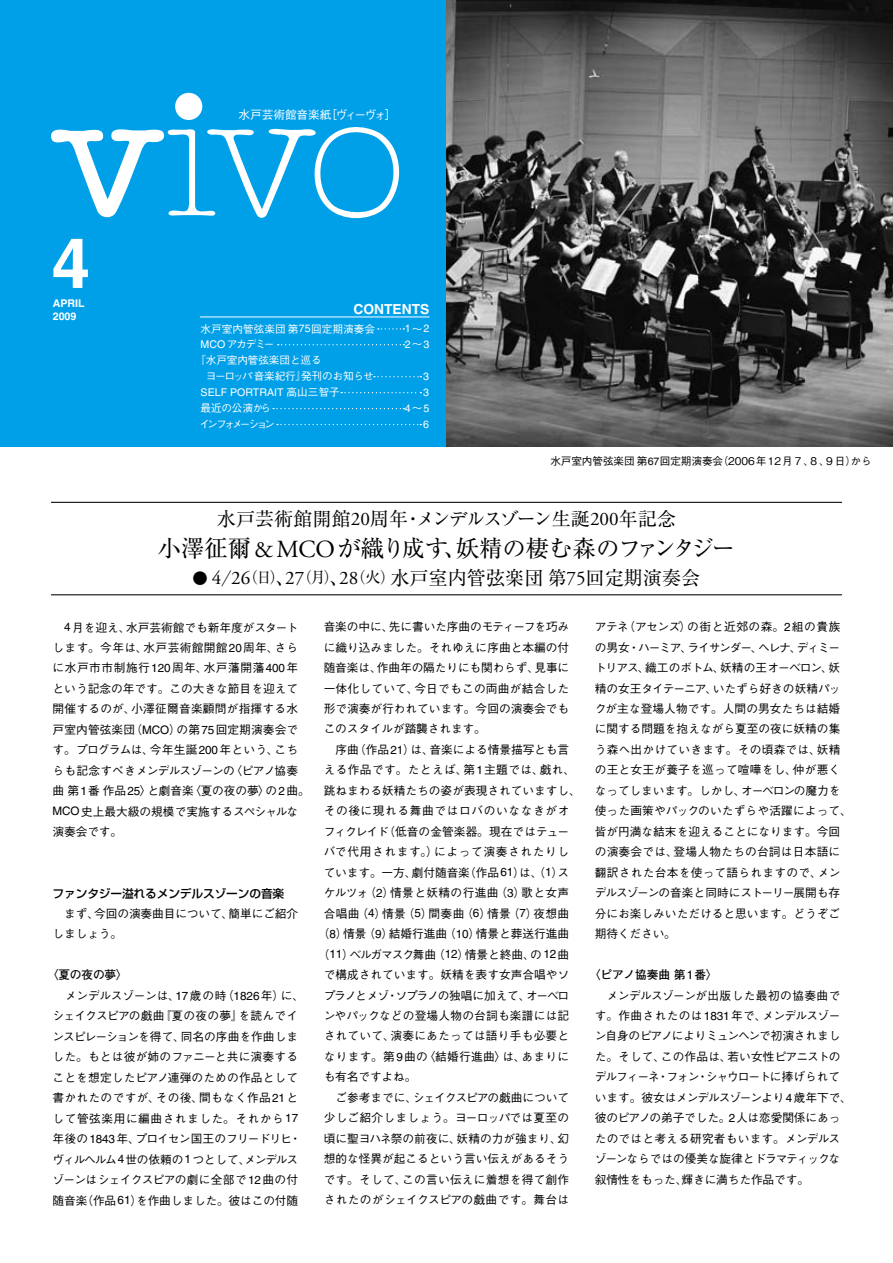
<style>
.page{position:relative;width:893px;height:1263px;background:#fff}
.page>*{position:absolute;margin:0;border:0;box-sizing:border-box;transform-origin:0 0}
.t1{font:700 69.15px "Helvetica";color:#fff}
.t2{font:23.4px "Ryumin Pro";color:#000}
.t3{font:19.2px "Ryumin Pro";color:#000}
.t4{font:700 13.8px "Helvetica";color:#fff}
.t5{font:500 11.7px/20.4px "Gothic BBB Pro";color:#000}
.t6{font:500 11.7px "Gothic BBB Pro";letter-spacing:.035em;color:#000}
.t7{font:500 11.7px "Gothic BBB Pro";letter-spacing:.02em;color:#000}
.t8{font:500 11.7px "Gothic BBB Pro";letter-spacing:.025em;color:#000}
.t9{font:500 11.7px "Gothic BBB Pro";letter-spacing:.055em;color:#000}
.t10{font:500 11.7px "Gothic BBB Pro";letter-spacing:-.095em;color:#000}
.t11{font:500 11.7px "Gothic BBB Pro";letter-spacing:-.1em;color:#000}
.t12{font:500 11.7px "Shin Go Pro";letter-spacing:-.01em;color:#000}
.t13{font:700 11.7px "Futo Go B101 Pro";letter-spacing:-.01em;color:#000}
.t14{font:500 11.7px "Gothic BBB Pro";letter-spacing:-.01em;color:#fff}
.t15{font:500 10.65px/15.9px "Gothic BBB Pro";letter-spacing:-.01em;color:#fff}
.t16{font:500 10.65px "Gothic BBB Pro";letter-spacing:-.01em;color:#000}
.t17{font:10.65px "Helvetica";color:#fff}
.t18{font:700 10.65px/12.8px "Helvetica";color:#fff}
.t19{font:500 10.65px "Gothic BBB Pro";letter-spacing:-.235em;color:#fff}
.t20{font:500 10.65px "Gothic BBB Pro";letter-spacing:-.03em;color:#fff}
.s1{font-family:"Helvetica";font-weight:400}
.s2{font-family:"Gothic BBB Pro";font-weight:500}
.s3{font-family:"Adobe Garamond Pro"}
.s4{font-family:"Adobe Garamond Pro";font-size:24.6px}
.s5{font-size:15.3px}
.s6{font-weight:300;font-size:21px}
</style>
<div class="page">
<div style="left:0;top:0;width:446px;height:446px;background:#00a0e9"></div>
<hr style="left:51px;top:502px;width:791px;height:1px;background:#000">
<hr style="left:51px;top:594px;width:791px;height:1px;background:#000">
<svg style="left:277px;top:424px;width:144px;height:1px"></svg>
<hr style="left:200px;top:317px;width:229px;height:1px;background:#fff">
<svg style="left:273px;top:408px;width:131px;height:1px"></svg>
<svg style="left:278px;top:344px;width:126px;height:1px"></svg>
<svg style="left:341px;top:392px;width:80px;height:1px"></svg>
<svg style="left:378px;top:328px;width:26px;height:2px"></svg>
<svg style="left:374px;top:376px;width:47px;height:1px"></svg>
<img style="left:446px;top:0;width:447px;height:446px">
<div style="left:175px;top:93px;width:27px;height:27px;background:#fff;border-radius:50%"></div>
<svg style="left:51px;top:127px;width:349px;height:92px"></svg>
<p class="t14" style="left:239px;top:105px;width:159px">水戸芸術館音楽紙［ヴィーヴォ］</p>
<h1 class="t1" style="left:52px;top:221px;width:40px">4</h1>
<p class="t18" style="left:53px;top:296px;width:33px">APRIL<br>2009</p>
<p class="t4" style="left:353px;top:300px;width:78px">CONTENTS</p>
<p class="t15" style="left:201px;top:319px;width:176px">水戸室内管弦楽団第<span class="s1">75</span>回定期演奏会</p>
<p class="t17" style="left:405px;top:322px;width:26px">1<span class="s2">～</span>2</p>
<p class="t15" style="left:201px;top:335px;width:75px"><span class="s1">MCO</span> アカデミー</p>
<p class="t17" style="left:405px;top:338px;width:26px">2<span class="s2">～</span>3</p>
<p class="t15" style="left:206px;top:351px;width:169px;text-indent:-11px">『水戸室内管弦楽団と巡る<br>ヨーロッパ音楽紀行』発刊のお知らせ</p>
<p class="t17" style="left:423px;top:370px;width:7px">3</p>
<p class="t17" style="left:201px;top:386px;width:141px">SELF PORTRAIT <span class="s2">高山三智子</span></p>
<p class="t17" style="left:423px;top:386px;width:7px">3</p>
<p class="t20" style="left:201px;top:400px;width:72px">最近の公演から</p>
<p class="t17" style="left:405px;top:402px;width:26px">4<span class="s2">～</span>5</p>
<p class="t19" style="left:200px;top:416px;width:77px">インフォメーション</p>
<p class="t17" style="left:423px;top:418px;width:7px">6</p>
<p class="t16" style="left:550px;top:452px;width:323px">水戸室内管弦楽団第<span class="s1">67</span>回定期演奏会（2006年12月７、８、９日）から</p>
<h3 class="t3" style="left:217px;top:504px;width:461px">水戸芸術館開館<span class="s3">20</span>周年・メンデルスゾーン生誕<span class="s3">200</span>年記念</h3>
<h2 class="t2" style="left:158px;top:530px;width:579px">小澤征爾<span class="s3">&amp;</span><span class="s4">MCO</span>が織り成す、妖精の棲む森のファンタジー</h2>
<h3 class="t3" style="left:193px;top:563px;width:509px"><span class="s5">●</span> <span class="s3">4</span><span class="s6">/</span><span class="s3">26</span><span class="s5">（日）</span>、<span class="s3">27</span><span class="s5">（月）</span>、<span class="s3">28</span><span class="s5">（火）</span>水戸室内管弦楽団第<span class="s3">75</span>回定期演奏会</h3>
<p class="t5" style="left:53px;top:615px;width:259px;text-indent:12px"><span class="s1">4</span>月を迎え、水戸芸術館でも新年度がスタートします。今年は、水戸芸術館開館<span class="s1">20</span>周年、さらに水戸市市制施行<span class="s1">120</span>周年、水戸藩開藩<span class="s1">400</span>年という記念の年です。この大きな節目を迎えて開催するのが、小澤征爾音楽顧問が指揮する水戸室内管弦楽団（<span class="s1">MCO</span>）の第<span class="s1">75</span>回定期演奏会です。プログラムは、今年生誕<span class="s1">200</span>年という、こちらも記念すべきメンデルスゾーンの〈ピアノ協奏曲第<span class="s1">1</span>番作品<span class="s1">25</span>〉と劇音楽〈夏の夜の夢〉の<span class="s1">2</span>曲。<br><span class="s1">MCO</span>史上最大級の規模で実施するスペシャルな演奏会です。</p>
<p class="t12" style="left:53px;top:883px;width:233px">ファンタジー溢れるメンデルスゾーンの音楽</p>
<p class="t5" style="left:53px;top:902px;width:247px">　まず、今回の演奏曲目について、簡単にご紹介しましょう。</p>
<p class="t13" style="left:47px;top:966px;width:83px">〈夏の夜の夢〉</p>
<p class="t5" style="left:53px;top:984px;width:253px">　メンデルスゾーンは、<span class="s1">17</span>歳の時（<span class="s1">1826</span>年）に、シェイクスピアの戯曲『夏の夜の夢』を読んでインスピレーションを得て、同名の序曲を作曲しました。もとは彼が姉のファニーと共に演奏することを想定したピアノ連弾のための作品として書かれたのですが、その後、間もなく作品<span class="s1">21</span>として管弦楽用に編曲されました。それから<span class="s1">17</span>年後の<span class="s1">1843</span>年、プロイセン国王のフリードリヒ・ヴィルヘルム<span class="s1">4</span>世の依頼の<span class="s1">1</span>つとして、メンデルスゾーンはシェイクスピアの劇に全部で<span class="s1">12</span>曲の付随音楽（作品<span class="s1">61</span>）を作曲しました。彼はこの付随</p>
<p class="t5" style="left:324px;top:615px;width:247px">音楽の中に、先に書いた序曲のモティーフを巧み</p>
<p class="t5" style="left:324px;top:635px;width:247px">に織り込みました。それゆえに序曲と本編の付</p>
<p class="t5" style="left:324px;top:656px;width:247px">随音楽は、作曲年の隔たりにも関わらず、見事に</p>
<p class="t7" style="left:324px;top:679px;width:247px">一体化していて、今日でもこの両曲が結合した</p>
<p class="t5" style="left:324px;top:697px;width:247px">形で演奏が行われています。今回の演奏会でも</p>
<p class="t5" style="left:324px;top:717px;width:164px">このスタイルが踏襲されます。</p>
<p class="t5" style="left:324px;top:738px;width:247px">　序曲（作品<span class="s1">21</span>）は、音楽による情景描写とも言</p>
<p class="t6" style="left:324px;top:761px;width:253px">える作品です。たとえば、第<span class="s1">1</span>主題では、戯れ、</p>
<p class="t5" style="left:324px;top:779px;width:259px">跳ねまわる妖精たちの姿が表現されていますし、</p>
<p class="t9" style="left:324px;top:801px;width:247px">その後に現れる舞曲ではロバのいななきがオ</p>
<p class="t5" style="left:324px;top:820px;width:247px">フィクレイド（低音の金管楽器。現在ではテュー</p>
<p class="t9" style="left:324px;top:842px;width:247px">バで代用されます。）によって演奏されたりし</p>
<p class="t5" style="left:324px;top:861px;width:247px">ています。一方、劇付随音楽（作品<span class="s1">61</span>）は、（<span class="s1">1</span>）ス</p>
<p class="t6" style="left:324px;top:883px;width:247px">ケルツォ（<span class="s1">2</span>）情景と妖精の行進曲（<span class="s1">3</span>）歌と女声</p>
<p class="t6" style="left:324px;top:904px;width:247px">合唱曲（<span class="s1">4</span>）情景（<span class="s1">5</span>）間奏曲（<span class="s1">6</span>）情景（<span class="s1">7</span>）夜想曲</p>
<p class="t5" style="left:318px;top:922px;width:253px">（<span class="s1">8</span>）情景（<span class="s1">9</span>）結婚行進曲（<span class="s1">10</span>）情景と葬送行進曲</p>
<p class="t10" style="left:318px;top:945px;width:253px">（<span class="s1">11</span>）ベルガマスク舞曲（<span class="s1">12</span>）情景と終曲、の<span class="s1">12</span>曲</p>
<p class="t5" style="left:324px;top:963px;width:247px">で構成されています。妖精を表す女声合唱やソ</p>
<p class="t11" style="left:324px;top:986px;width:247px">プラノとメゾ・ソプラノの独唱に加えて、オーベロ</p>
<p class="t7" style="left:324px;top:1006px;width:247px">ンやパックなどの登場人物の台詞も楽譜には記</p>
<p class="t7" style="left:324px;top:1027px;width:247px">されていて、演奏にあたっては語り手も必要と</p>
<p class="t8" style="left:324px;top:1047px;width:247px">なります。第<span class="s1">9</span>曲の〈結婚行進曲〉は、あまりに</p>
<p class="t5" style="left:324px;top:1065px;width:94px">も有名ですよね。</p>
<p class="t5" style="left:324px;top:1086px;width:247px">　ご参考までに、シェイクスピアの戯曲について</p>
<p class="t8" style="left:324px;top:1108px;width:247px">少しご紹介しましょう。ヨーロッパでは夏至の</p>
<p class="t5" style="left:324px;top:1127px;width:247px">頃に聖ヨハネ祭の前夜に、妖精の力が強まり、幻</p>
<p class="t5" style="left:324px;top:1147px;width:247px">想的な怪異が起こるという言い伝えがあるそう</p>
<p class="t7" style="left:324px;top:1170px;width:247px">です。そして、この言い伝えに着想を得て創作</p>
<p class="t6" style="left:324px;top:1190px;width:247px">されたのがシェイクスピアの戯曲です。舞台は</p>
<p class="t5" style="left:595px;top:615px;width:259px">アテネ（アセンズ）の街と近郊の森。<span class="s1">2</span>組の貴族の男女・ハーミア、ライサンダー、ヘレナ、ディミートリアス、織工のボトム、妖精の王オーベロン、妖精の女王タイテーニア、いたずら好きの妖精パックが主な登場人物です。人間の男女たちは結婚に関する問題を抱えながら夏至の夜に妖精の集う森へ出かけていきます。その頃森では、妖精の王と女王が養子を巡って喧嘩をし、仲が悪くなってしまいます。しかし、オーベロンの魔力を使った画策やパックのいたずらや活躍によって、皆が円満な結末を迎えることになります。今回の演奏会では、登場人物たちの台詞は日本語に翻訳された台本を使って語られますので、メンデルスゾーンの音楽と同時にストーリー展開も存分にお楽しみいただけると思います。どうぞご期待ください。</p>
<p class="t13" style="left:589px;top:965px;width:130px">〈ピアノ協奏曲 第1番〉</p>
<p class="t5" style="left:595px;top:983px;width:259px">　メンデルスゾーンが出版した最初の協奏曲です。作曲されたのは<span class="s1">1831</span>年で、メンデルスゾーン自身のピアノによりミュンヘンで初演されました。そして、この作品は、若い女性ピアニストのデルフィーネ・フォン・シャウロートに捧げられています。彼女はメンデルスゾーンより<span class="s1">4</span>歳年下で、彼のピアノの弟子でした。<span class="s1">2</span>人は恋愛関係にあったのではと考える研究者もいます。メンデルスゾーンならではの優美な旋律とドラマティックな叙情性をもった、輝きに満ちた作品です。</p>
</div>
